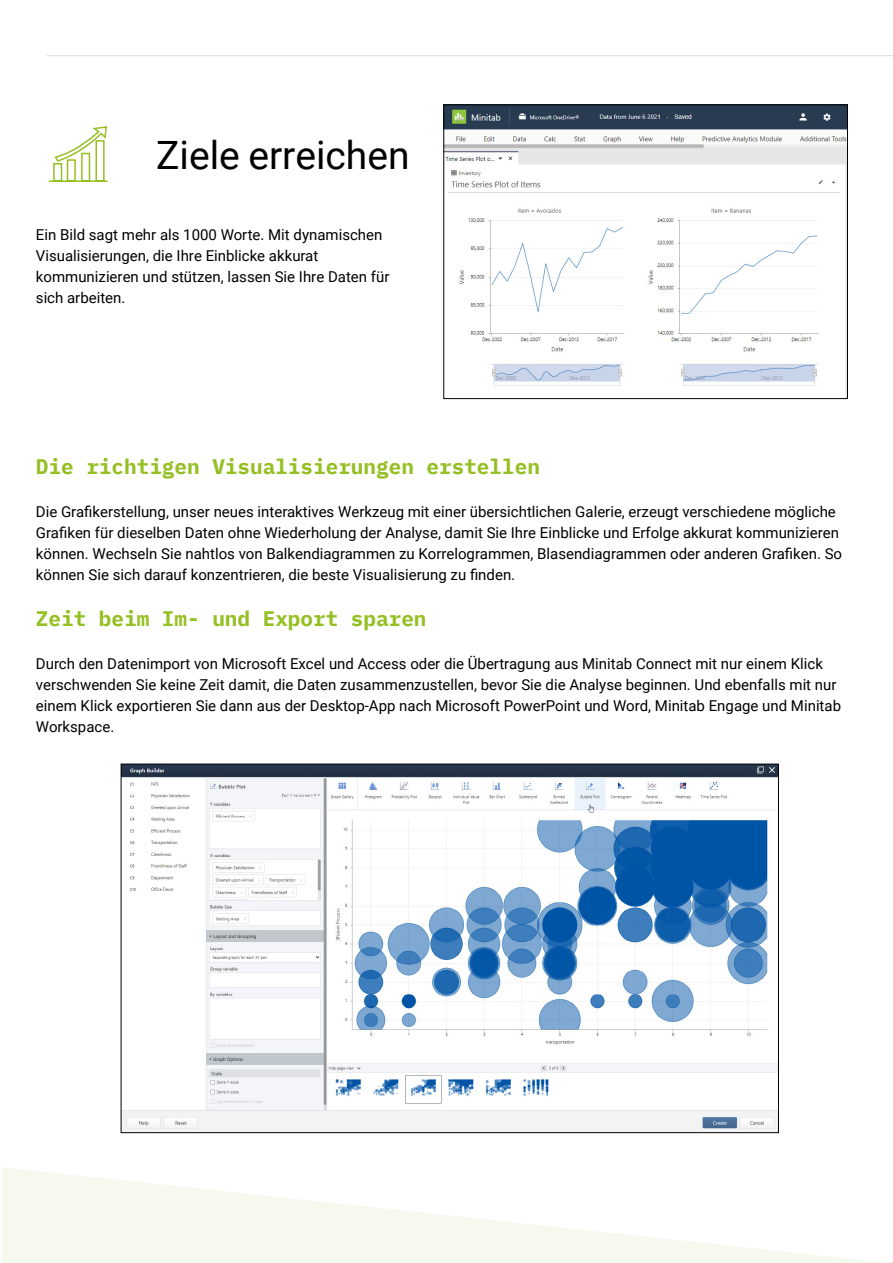
<style>
.page{position:relative;width:893px;height:1263px;background:#fff}
.page>*{position:absolute;margin:0;border:0;box-sizing:border-box;transform-origin:0 0}
.t1{font:39px "Roboto";color:#000}
.t2{font:700 21px "IBM Plex Mono";color:#95c023}
.t3{font:15px/21px "Roboto";color:#000}
</style>
<div class="page">
<hr style="left:47px;top:55px;width:846px;height:1px;background:#dbdee2">
<img style="left:123px;top:766px;width:654px;height:365px">
<img style="left:445px;top:106px;width:401px;height:291px">
<div style="left:443px;top:104px;width:405px;height:295px;border:1px solid #000"></div>
<svg style="left:48px;top:126px;width:60px;height:56px"></svg>
<svg style="left:2px;top:1167px;width:442px;height:96px;fill:#f6f9ed"></svg>
<svg style="left:444px;top:1131px;width:449px;height:132px"></svg>
<h1 class="t1" style="left:156px;top:128px;width:255px">Ziele erreichen</h1>
<p class="t3" style="left:36px;top:224px;width:355px">Ein Bild sagt mehr als 1000 Worte. Mit dynamischen Visualisierungen, die Ihre Einblicke akkurat kommunizieren und stützen, lassen Sie Ihre Daten für sich arbeiten.</p>
<h2 class="t2" style="left:36px;top:450px;width:506px">Die richtigen Visualisierungen erstellen</h2>
<p class="t3" style="left:36px;top:500px;width:808px">Die Grafikerstellung, unser neues interaktives Werkzeug mit einer übersichtlichen Galerie, erzeugt verschiedene mögliche Grafiken für dieselben Daten ohne Wiederholung der Analyse, damit Sie Ihre Einblicke und Erfolge akkurat kommunizieren können. Wechseln Sie nahtlos von Balkendiagrammen zu Korrelogrammen, Blasendiagrammen oder anderen Grafiken. So können Sie sich darauf konzentrieren, die beste Visualisierung zu finden.</p>
<h2 class="t2" style="left:36px;top:602px;width:392px">Zeit beim Im- und Export sparen</h2>
<p class="t3" style="left:36px;top:652px;width:807px">Durch den Datenimport von Microsoft Excel und Access oder die Übertragung aus Minitab Connect mit nur einem Klick verschwenden Sie keine Zeit damit, die Daten zusammenzustellen, bevor Sie die Analyse beginnen. Und ebenfalls mit nur einem Klick exportieren Sie dann aus der Desktop-App nach Microsoft PowerPoint und Word, Minitab Engage und Minitab Workspace.</p>
</div>
